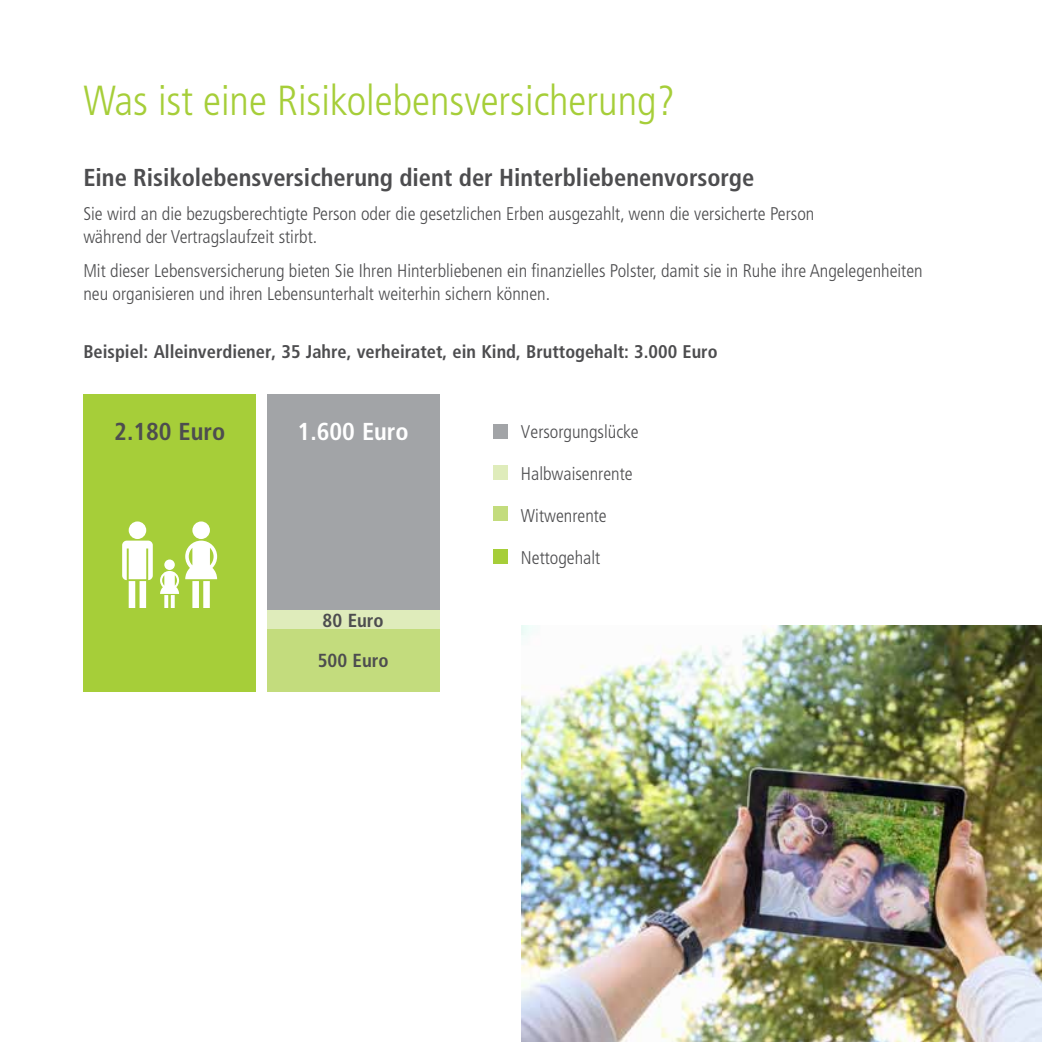
<style>
.page{position:relative;width:1042px;height:1042px;background:#fff}
.page>*{position:absolute;margin:0;border:0;box-sizing:border-box;transform-origin:0 0}
.t1{font:300 condensed 42px "Frutiger LT Std";color:#a6ce39}
.t2{font:700 condensed 24.5px "Frutiger LT Std";color:#4d4d4f}
.t3{font:700 condensed 24.5px "Frutiger LT Std";color:#fff}
.t4{font:700 condensed 18.9px "Frutiger LT Std";color:#4d4d4f}
.t5{font:300 condensed 18.38px/23.6px "Frutiger LT Std";color:#4d4d4f}
.t6{font:700 condensed 18.38px "Frutiger LT Std";color:#4d4d4f}
</style>
<div class="page">
<div style="left:267px;top:395px;width:172px;height:219px;background:#a2a4a7"></div>
<div style="left:267px;top:624px;width:172px;height:68px;background:#c3dc7d"></div>
<div style="left:84px;top:395px;width:172px;height:297px;background:#a6ce39"></div>
<div style="left:129px;top:521px;width:17px;height:18px;background:#fff;border-radius:50%"></div>
<svg style="left:122px;top:540px;width:31px;height:68px"></svg>
<div style="left:192px;top:521px;width:18px;height:18px;background:#fff;border-radius:50%"></div>
<svg style="left:185px;top:540px;width:32px;height:68px"></svg>
<div style="left:164px;top:559px;width:11px;height:11px;background:#fff;border-radius:50%"></div>
<svg style="left:160px;top:571px;width:19px;height:37px"></svg>
<div style="left:267px;top:611px;width:172px;height:18px;background:#dfecbb"></div>
<img style="left:521px;top:625px;width:521px;height:417px">
<div style="left:493px;top:549px;width:15px;height:15px;background:#a6ce39"></div>
<div style="left:493px;top:506px;width:15px;height:15px;background:#c3dc7d"></div>
<div style="left:493px;top:465px;width:15px;height:15px;background:#dfecbb"></div>
<div style="left:493px;top:424px;width:15px;height:15px;background:#a2a4a7"></div>
<h1 class="t1" style="left:83px;top:76px;width:593px">Was ist eine Risikolebensversicherung?</h1>
<h2 class="t2" style="left:83px;top:163px;width:672px">Eine Risikolebensversicherung dient der Hinterbliebenenvorsorge</h2>
<p class="t5" style="left:83px;top:202px;width:732px">Sie wird an die bezugsberechtigte Person oder die gesetzlichen Erben ausgezahlt, wenn die versicherte Person während der Vertragslaufzeit stirbt.</p>
<p class="t5" style="left:83px;top:259px;width:841px">Mit dieser Lebensversicherung bieten Sie Ihren Hinterbliebenen ein finanzielles Polster, damit sie in Ruhe ihre Angelegenheiten neu organisieren und ihren Lebensunterhalt weiterhin sichern können.</p>
<p class="t6" style="left:83px;top:340px;width:636px">Beispiel: Alleinverdiener, 35 Jahre, verheiratet, ein Kind, Bruttogehalt: 3.000 Euro</p>
<h2 class="t2" style="left:114px;top:417px;width:113px">2.180 Euro</h2>
<h2 class="t3" style="left:298px;top:417px;width:113px">1.600 Euro</h2>
<p class="t4" style="left:323px;top:609px;width:63px">80 Euro</p>
<p class="t4" style="left:318px;top:649px;width:72px">500 Euro</p>
<p class="t5" style="left:521px;top:419px;width:119px">Versorgungslücke</p>
<p class="t5" style="left:521px;top:461px;width:113px">Halbwaisenrente</p>
<p class="t5" style="left:521px;top:503px;width:87px">Witwenrente</p>
<p class="t5" style="left:521px;top:546px;width:81px">Nettogehalt</p>
</div>
